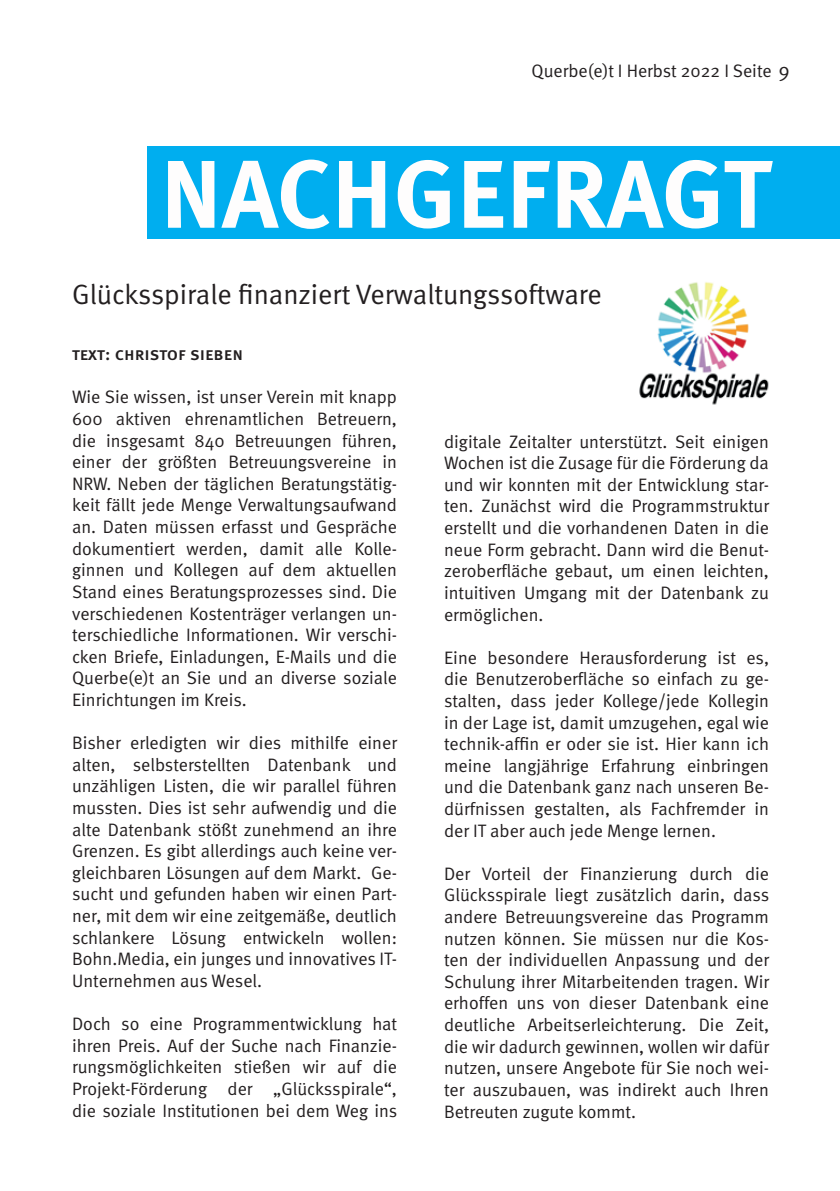
<style>
.page{position:relative;width:840px;height:1191px;background:#fff}
.page>*{position:absolute;margin:0;border:0;box-sizing:border-box;transform-origin:0 0}
.t1{font:96px "Meta Bold Caps";color:#fefdfd}
.t2{font:28px "Meta Normal";color:#231f20}
.t3{font:18px/21.6px "Meta Normal";color:#231f20;text-align:justify}
.t4{font:18px "Meta Medium Caps";color:#231f20}
.s1{font-size:20px}
</style>
<div class="page">
<div style="left:147px;top:146px;width:692px;height:93px;background:#00aeef"></div>
<img style="left:639px;top:282px;width:130px;height:123px">
<p class="t3" style="left:531px;top:60px;width:259px">Querbe(e)t I Herbst 2022 I Seite <span class="s1">9</span></p>
<p class="t1" style="left:160px;top:134px;width:611px">NACHGEFRAGT</p>
<p class="t2" style="left:72px;top:278px;width:531px">Glücksspirale finanziert Verwaltungssoftware</p>
<p class="t4" style="left:72px;top:343px;width:172px">text: christof sieben</p>
<p class="t3" style="left:72px;top:386px;width:326px">Wie Sie wissen, ist unser Verein mit knapp 600 aktiven ehrenamtlichen Betreuern, die insgesamt 840 Betreuungen führen, einer der größten Betreuungsvereine in NRW. Neben der täglichen Beratungstätig&shy;keit fällt jede Menge Verwaltungsaufwand an. Daten müssen erfasst und Gespräche dokumentiert werden, damit alle Kolle&shy;ginnen und Kollegen auf dem aktuellen Stand eines Beratungsprozesses sind. Die verschiedenen Kostenträger verlangen un&shy;terschiedliche Informationen. Wir verschi&shy;cken Briefe, Einladungen, E-Mails und die Querbe(e)t an Sie und an diverse soziale Einrichtungen im Kreis.</p>
<p class="t3" style="left:72px;top:732px;width:326px">Bisher erledigten wir dies mithilfe einer alten, selbsterstellten Datenbank und unzähligen Listen, die wir parallel führen mussten. Dies ist sehr aufwendig und die alte Datenbank stößt zunehmend an ihre Grenzen. Es gibt allerdings auch keine ver&shy;gleichbaren Lösungen auf dem Markt. Ge&shy;sucht und gefunden haben wir einen Part&shy;ner, mit dem wir eine zeitgemäße, deutlich schlankere Lösung entwickeln wollen:<br>Bohn.Media, ein junges und innovatives IT-Unternehmen aus Wesel.</p>
<p class="t3" style="left:72px;top:1012px;width:326px">Doch so eine Programmentwicklung hat ihren Preis. Auf der Suche nach Finanzie&shy;rungsmöglichkeiten stießen wir auf die Projekt-Förderung der „Glücksspirale“, die soziale Institutionen bei dem Weg ins</p>
<p class="t3" style="left:444px;top:430px;width:326px">digitale Zeitalter unterstützt. Seit einigen Wochen ist die Zusage für die Förderung da und wir konnten mit der Entwicklung star&shy;ten. Zunächst wird die Programmstruktur erstellt und die vorhandenen Daten in die neue Form gebracht. Dann wird die Benut&shy;zeroberfläche gebaut, um einen leichten, intuitiven Umgang mit der Datenbank zu ermöglichen.</p>
<p class="t3" style="left:444px;top:646px;width:326px">Eine besondere Herausforderung ist es, die Benutzeroberfläche so einfach zu ge&shy;stalten, dass jeder Kollege/jede Kollegin in der Lage ist, damit umzugehen, egal wie technik-affin er oder sie ist. Hier kann ich meine langjährige Erfahrung einbringen und die Datenbank ganz nach unseren Be&shy;dürfnissen gestalten, als Fachfremder in der IT aber auch jede Menge lernen.</p>
<p class="t3" style="left:444px;top:862px;width:326px">Der Vorteil der Finanzierung durch die Glücksspirale liegt zusätzlich darin, dass andere Betreuungsvereine das Programm nutzen können. Sie müssen nur die Kos&shy;ten der individuellen Anpassung und der Schulung ihrer Mitarbeitenden tragen. Wir erhoffen uns von dieser Datenbank eine deutliche Arbeitserleichterung. Die Zeit, die wir dadurch gewinnen, wollen wir dafür nutzen, unsere Angebote für Sie noch wei&shy;ter auszubauen, was indirekt auch Ihren Betreuten zugute kommt.</p>
</div>
